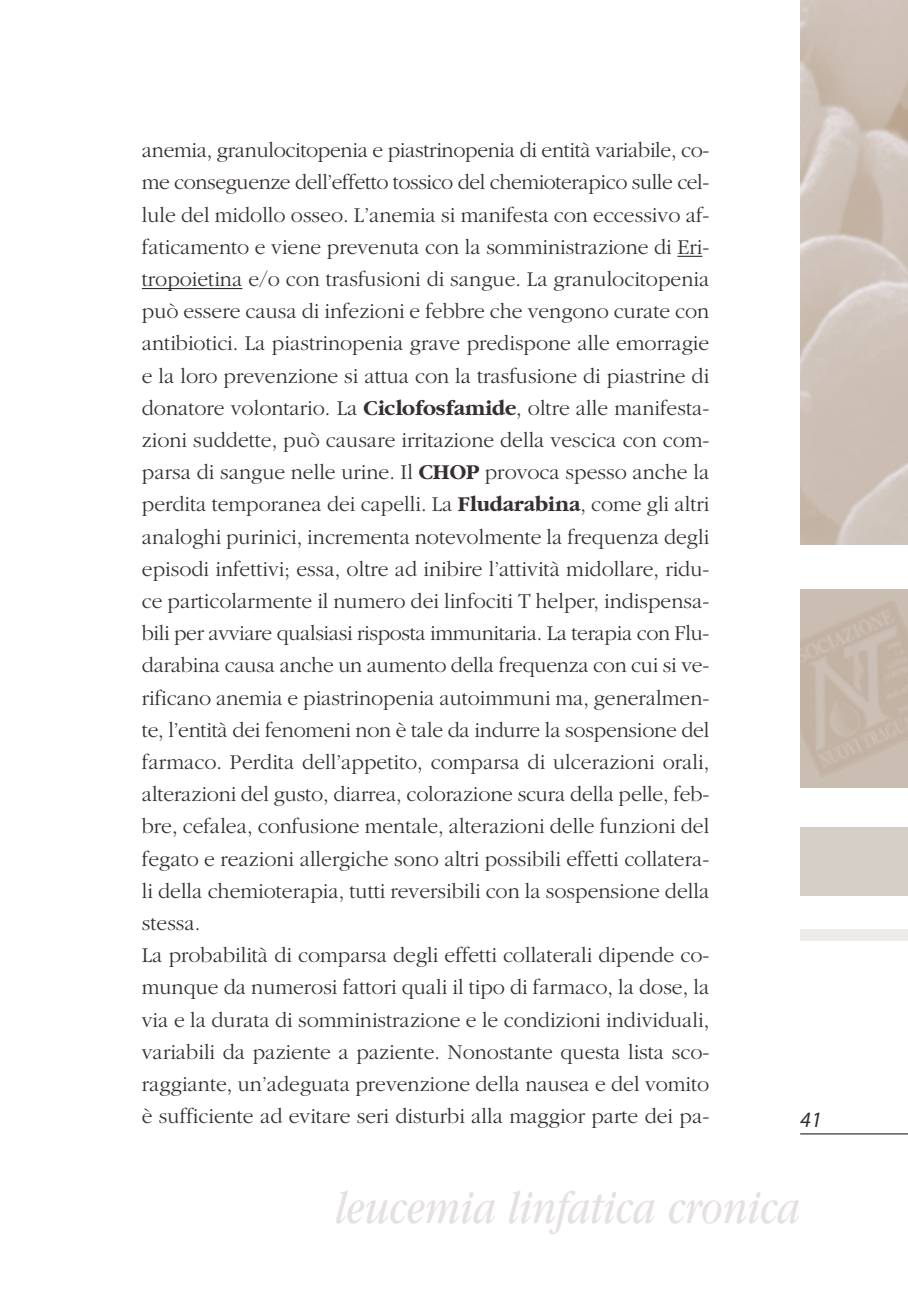
<style>
.page{position:relative;width:908px;height:1304px;background:#fff}
.page>*{position:absolute;margin:0;border:0;box-sizing:border-box;transform-origin:0 0}
.t1{font:italic 50px "Garamond";color:#e5e1e0;scale:.8 1}
.t2{font:300 22px/32.2px "Garamond";color:#352f30}
.t3{font:italic 22px "Myriad";color:#352f30}
.s1{font-weight:700}
</style>
<div class="page">
<svg style="left:677px;top:256px;width:25px;height:1px"></svg>
<hr style="left:142px;top:288px;width:100px;height:1px;background:#352f30">
<hr style="left:799px;top:1133px;width:108px;height:1px;background:#352f30">
<img style="left:800px;top:0;width:107px;height:544px">
<div style="left:799px;top:590px;width:108px;height:198px;background:#c9beb1"></div>
<img style="left:799px;top:599px;width:108px;height:179px">
<div style="left:799px;top:828px;width:108px;height:68px;background:#d6cfc8"></div>
<div style="left:799px;top:930px;width:108px;height:11px;background:#edeaea"></div>
<p class="t2" style="left:142px;top:136px;width:569px">anemia, granulocitopenia e piastrinopenia di entità variabile, co&shy;me conseguenze dell’effetto tossico del chemioterapico sulle cel&shy;lule del midollo osseo. L’anemia si manifesta con eccessivo af&shy;faticamento e viene prevenuta con la somministrazione di Eri&shy;tropoietina e/o con trasfusioni di sangue. La granulocitopenia può essere causa di infezioni e febbre che vengono curate con antibiotici. La piastrinopenia grave predispone alle emorragie e la loro prevenzione si attua con la trasfusione di piastrine di donatore volontario. La <span class="s1">Ciclofosfamide</span>, oltre alle manifesta&shy;zioni suddette, può causare irritazione della vescica con com&shy;parsa di sangue nelle urine. Il <span class="s1">CHOP</span> provoca spesso anche la perdita temporanea dei capelli. La <span class="s1">Fludarabina</span>, come gli altri analoghi purinici, incrementa notevolmente la frequenza degli episodi infettivi; essa, oltre ad inibire l’attività midollare, ridu&shy;ce particolarmente il numero dei linfociti T helper, indispensa&shy;bili per avviare qualsiasi risposta immunitaria. La terapia con Flu&shy;darabina causa anche un aumento della frequenza con cui si ve&shy;rificano anemia e piastrinopenia autoimmuni ma, generalmen&shy;te, l’entità dei fenomeni non è tale da indurre la sospensione del farmaco. Perdita dell’appetito, comparsa di ulcerazioni orali, alterazioni del gusto, diarrea, colorazione scura della pelle, feb&shy;bre, cefalea, confusione mentale, alterazioni delle funzioni del fegato e reazioni allergiche sono altri possibili effetti collatera&shy;li della chemioterapia, tutti reversibili con la sospensione della stessa.<br>La probabilità di comparsa degli effetti collaterali dipende co&shy;munque da numerosi fattori quali il tipo di farmaco, la dose, la via e la durata di somministrazione e le condizioni individuali, variabili da paziente a paziente. Nonostante questa lista sco&shy;raggiante, un’adeguata prevenzione della nausea e del vomito è sufficiente ad evitare seri disturbi alla maggior parte dei pa-</p>
<p class="t3" style="left:799px;top:1111px;width:23px">41</p>
<h1 class="t1" style="left:335px;top:1191px;width:582px">leucemia linfatica cronica</h1>
</div>
